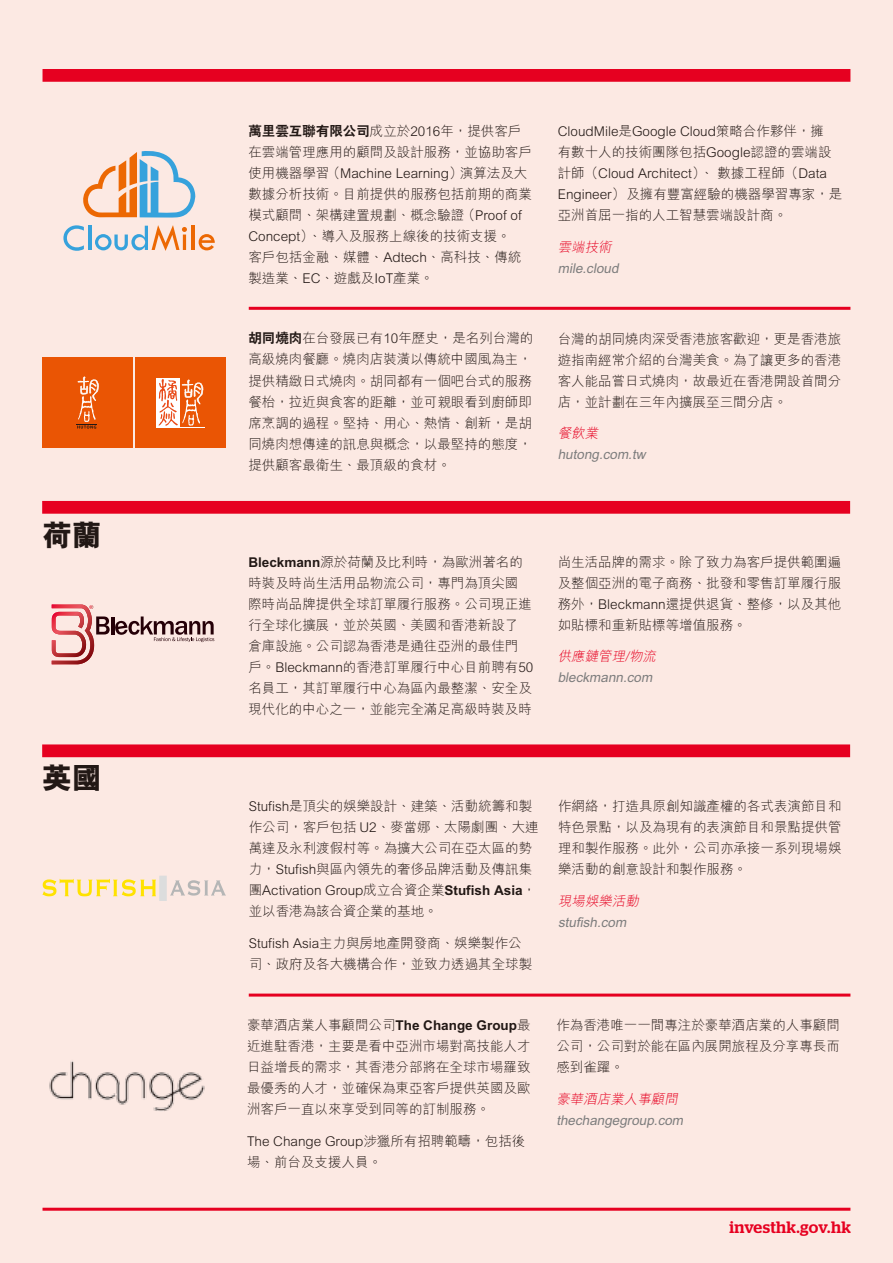
<style>
.page{position:relative;width:893px;height:1263px;background:#fce9e3}
.page>*{position:absolute;margin:0;border:0;box-sizing:border-box;transform-origin:0 0}
.t1{font:800 30px "M Hei HK";color:#221815}
.t2{font:500 16.5px "Stag";letter-spacing:.02em;color:#e60020}
.t3{font:300 13.5px/21px "M Hei HK";color:#221815}
.t4{font:italic 700 13.5px "M Hei HK";color:#7d7d7d}
.t5{font:italic 300 13.5px "M Hei HK";color:#e60020}
.t6{font:800 13.5px "C Hei 2 HK";color:#221815}
.s1{font-family:"C Hei 2 HK";font-weight:800}
.s2{font-family:"M Hei HK";font-weight:300}
</style>
<div class="page">
<hr style="left:43px;top:1208px;width:807px;height:3px;background:#e60020">
<div style="left:43px;top:69px;width:807px;height:13px;background:#e60020"></div>
<hr style="left:249px;top:307px;width:601px;height:3px;background:#e60020">
<div style="left:42px;top:501px;width:808px;height:13px;background:#e60020"></div>
<div style="left:42px;top:744px;width:808px;height:13px;background:#e60020"></div>
<div style="left:42px;top:357px;width:91px;height:91px;background:#ea5504"></div>
<svg style="left:76px;top:376px;width:23px;height:53px"></svg>
<div style="left:135px;top:357px;width:91px;height:91px;background:#ea5504"></div>
<div style="left:156px;top:378px;width:24px;height:49px;background:#fff"></div>
<svg style="left:159px;top:379px;width:44px;height:47px"></svg>
<svg style="left:52px;top:604px;width:162px;height:60px"></svg>
<svg style="left:43px;top:879px;width:113px;height:17px"></svg>
<svg style="left:170px;top:880px;width:56px;height:15px"></svg>
<div style="left:159px;top:876px;width:8px;height:25px;background:#dcdddd"></div>
<svg style="left:83px;top:151px;width:113px;height:67px"></svg>
<svg style="left:63px;top:225px;width:21px;height:26px"></svg>
<hr style="left:88px;top:226px;width:3px;height:24px;background:#36a2dc">
<svg style="left:95px;top:225px;width:92px;height:26px"></svg>
<hr style="left:191px;top:226px;width:4px;height:24px;background:#ec6803">
<svg style="left:199px;top:234px;width:16px;height:16px"></svg>
<img style="left:49px;top:1061px;width:156px;height:50px">
<hr style="left:249px;top:993px;width:601px;height:3px;background:#e60020">
<h1 class="t1" style="left:42px;top:514px;width:61px">荷蘭</h1>
<h1 class="t1" style="left:42px;top:758px;width:61px">英國</h1>
<p class="t3" style="left:248px;top:120px;width:285px"><span class="s1">萬里雲互聯有限公司</span>成立於2016年，提供客戶在雲端管理應用的顧問及設計服務，並協助客戶使用機器學習（Machine Learning）演算法及大數據分析技術。目前提供的服務包括前期的商業模式顧問、架構建置規劃、概念驗證（Proof of<br>Concept）、導入及服務上線後的技術支援。<br>客戶包括金融、媒體、Adtech、高科技、傳統製造業、EC、遊戲及IoT產業。</p>
<p class="t3" style="left:558px;top:120px;width:286px">CloudMile是Google Cloud策略合作夥伴，擁<br>有數十人的技術團隊包括Google認證的雲端設計師（Cloud Architect）、 數據工程師（Data<br>Engineer） 及擁有豐富經驗的機器學習專家，是亞洲首屈一指的人工智慧雲端設計商。</p>
<p class="t5" style="left:558px;top:237px;width:59px">雲端技術</p>
<p class="t4" style="left:558px;top:258px;width:65px">mile.cloud</p>
<p class="t3" style="left:248px;top:327px;width:287px;text-align:justify"><span class="s1">胡同燒肉</span>在台發展已有10年歷史，是名列台灣的高級燒肉餐廳。燒肉店裝潢以傳統中國風為主，提供精緻日式燒肉。胡同都有一個吧台式的服務餐枱，拉近與食客的距離，並可親眼看到廚師即席烹調的過程。堅持、用心、熱情、創新，是胡同燒肉想傳達的訊息與概念，以最堅持的態度，提供顧客最衛生、最頂級的食材。</p>
<p class="t3" style="left:558px;top:328px;width:285px;text-align:justify">台灣的胡同燒肉深受香港旅客歡迎，更是香港旅遊指南經常介紹的台灣美食。為了讓更多的香港客人能品嘗日式燒肉，故最近在香港開設首間分店，並計劃在三年內擴展至三間分店。</p>
<p class="t5" style="left:558px;top:424px;width:45px">餐飲業</p>
<p class="t4" style="left:558px;top:444px;width:92px">hutong.com.tw</p>
<p class="t3" style="left:248px;top:551px;width:287px"><span class="s1">Bleckmann</span>源於荷蘭及比利時，為歐洲著名的時裝及時尚生活用品物流公司，專門為頂尖國際時尚品牌提供全球訂單履行服務。公司現正進行全球化擴展，並於英國、美國和香港新設了倉庫設施。公司認為香港是通往亞洲的最佳門戶。Bleckmann的香港訂單履行中心目前聘有50名員工，其訂單履行中心為區內最整潔、安全及現代化的中心之一，並能完全滿足高級時裝及時</p>
<p class="t3" style="left:558px;top:551px;width:285px;text-align:justify">尚生活品牌的需求。除了致力為客戶提供範圍遍及整個亞洲的電子商務、批發和零售訂單履行服務外，Bleckmann還提供退貨、整修，以及其他如貼標和重新貼標等增值服務。</p>
<p class="t5" style="left:558px;top:647px;width:103px">供應鏈管理/物流</p>
<p class="t4" style="left:558px;top:668px;width:99px">bleckmann.com</p>
<p class="t3" style="left:249px;top:795px;width:291px">Stufish是頂尖的娛樂設計、建築、活動統籌和製作公司，客戶包括 U2、麥當娜、太陽劇團、大連萬達及永利渡假村等。為擴大公司在亞太區的勢力，Stufish與區內領先的奢侈品牌活動及傳訊集團Activation Group成立合資企業<span class="s1">Stufish Asia</span>，並以香港為該合資企業的基地。</p>
<p class="t3" style="left:249px;top:932px;width:285px">Stufish Asia主力與房地產開發商、娛樂製作公司、政府及各大機構合作，並致力透過其全球製</p>
<p class="t3" style="left:558px;top:795px;width:285px;text-align:justify">作網絡，打造具原創知識產權的各式表演節目和特色景點，以及為現有的表演節目和景點提供管理和製作服務。此外，公司亦承接一系列現場娛樂活動的創意設計和製作服務。</p>
<p class="t5" style="left:558px;top:891px;width:86px">現場娛樂活動</p>
<p class="t4" style="left:558px;top:912px;width:73px">stufish.com</p>
<p class="t6" style="left:247px;top:1016px;width:285px"><span class="s2">豪華酒店業人事顧問公司</span>The Change Group<span class="s2">最</span></p>
<p class="t3" style="left:247px;top:1035px;width:285px;text-align:justify">近進駐香港，主要是看中亞洲市場對高技能人才日益增長的需求，其香港分部將在全球市場羅致最優秀的人才，並確保為東亞客戶提供英國及歐洲客戶一直以來享受到同等的訂制服務。</p>
<p class="t3" style="left:247px;top:1130px;width:280px">The Change Group涉獵所有招聘範疇，包括後場、前台及支援人員。</p>
<p class="t3" style="left:556px;top:1014px;width:285px;text-align:justify">作為香港唯一一間專注於豪華酒店業的人事顧問公司，公司對於能在區內展開旅程及分享專長而感到雀躍。</p>
<p class="t5" style="left:556px;top:1089px;width:126px">豪華酒店業人事顧問</p>
<p class="t4" style="left:556px;top:1110px;width:131px">thechangegroup.com</p>
<p class="t2" style="left:729px;top:1218px;width:123px">investhk.gov.hk</p>
</div>
